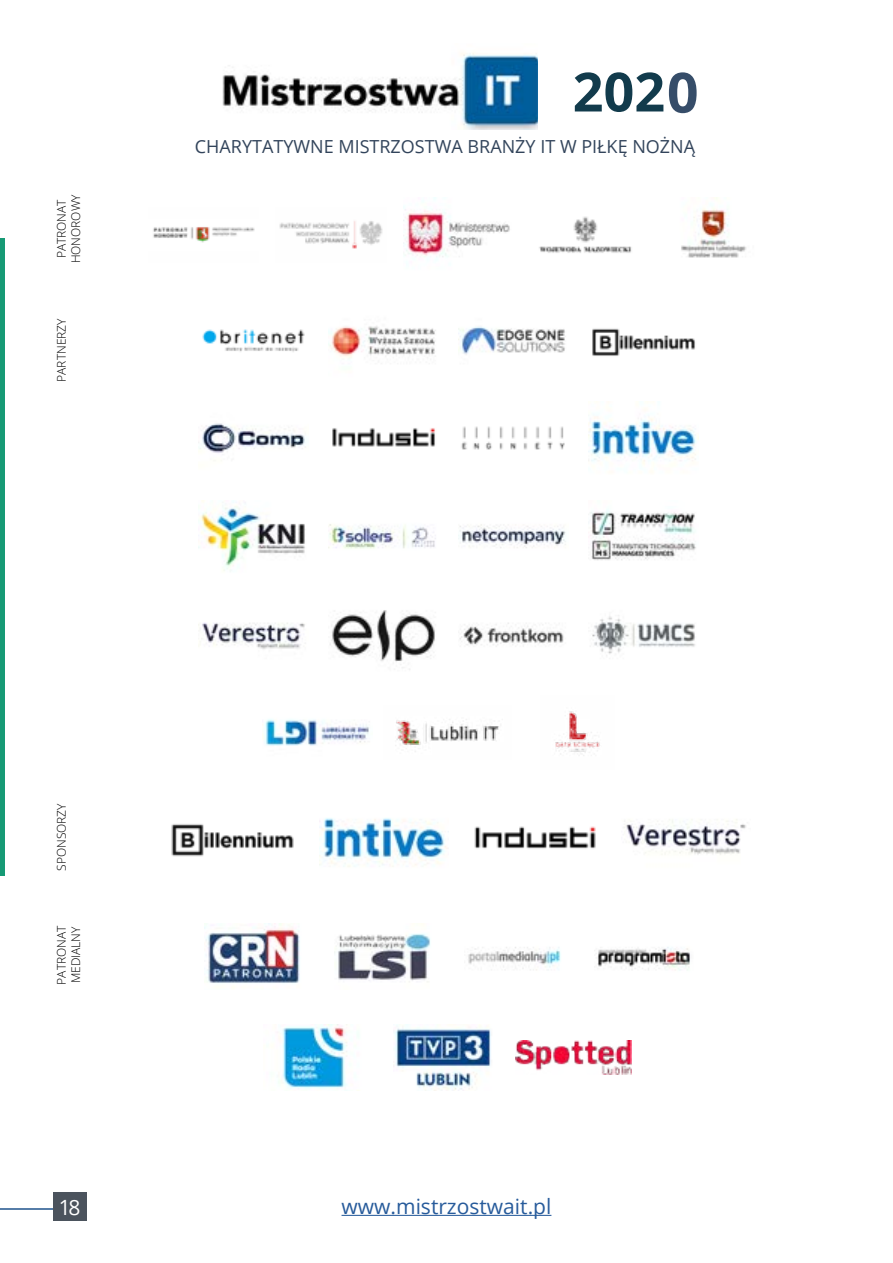
<style>
.page{position:relative;width:893px;height:1263px;background:#fff}
.page>*{position:absolute;margin:0;border:0;box-sizing:border-box;transform-origin:0 0}
.t1{font:700 55.5px "Open Sans";color:#364d69}
.t2{font:700 54px "Open Sans";color:#123b4c}
.t3{font:21px "Open Sans";color:#275b9b}
.t4{font:21px "Open Sans";color:#fff}
.t5{font:18px "Open Sans";color:#32445b}
.t6{font:300 12px/14.4px "Open Sans";color:#000;text-align:center}
</style>
<div class="page">
<hr style="left:0;top:1208px;width:54px;height:1px;background:#567da8">
<div style="left:54px;top:1192px;width:33px;height:29px;background:#4b535d"></div>
<hr style="left:0;top:238px;width:4px;height:637px;background:#169a75">
<hr style="left:342px;top:1215px;width:209px;height:1px;background:#275b9b">
<img style="left:222px;top:53px;width:316px;height:76px">
<img style="left:153px;top:227px;width:102px;height:16px">
<img style="left:202px;top:329px;width:103px;height:23px">
<img style="left:200px;top:423px;width:106px;height:38px">
<img style="left:199px;top:500px;width:106px;height:71px">
<img style="left:200px;top:622px;width:105px;height:27px">
<img style="left:262px;top:719px;width:107px;height:27px">
<img style="left:204px;top:924px;width:96px;height:64px">
<img style="left:171px;top:824px;width:123px;height:33px">
<img style="left:329px;top:326px;width:107px;height:32px">
<img style="left:332px;top:428px;width:103px;height:19px">
<img style="left:329px;top:524px;width:107px;height:25px">
<img style="left:330px;top:610px;width:105px;height:60px">
<img style="left:395px;top:719px;width:104px;height:33px">
<img style="left:334px;top:933px;width:96px;height:49px">
<img style="left:319px;top:818px;width:129px;height:49px">
<img style="left:278px;top:1025px;width:81px;height:66px">
<img style="left:459px;top:326px;width:106px;height:29px">
<img style="left:461px;top:426px;width:104px;height:24px">
<img style="left:459px;top:524px;width:107px;height:24px">
<img style="left:459px;top:623px;width:105px;height:24px">
<img style="left:555px;top:711px;width:45px;height:45px">
<img style="left:468px;top:947px;width:93px;height:23px">
<img style="left:474px;top:826px;width:122px;height:23px">
<img style="left:394px;top:1025px;width:97px;height:66px">
<img style="left:592px;top:328px;width:103px;height:28px">
<img style="left:588px;top:409px;width:111px;height:63px">
<img style="left:590px;top:509px;width:106px;height:52px">
<img style="left:592px;top:615px;width:103px;height:41px">
<img style="left:597px;top:947px;width:93px;height:24px">
<img style="left:516px;top:1040px;width:115px;height:35px">
<img style="left:623px;top:819px;width:123px;height:36px">
<img style="left:279px;top:221px;width:104px;height:28px">
<img style="left:539px;top:216px;width:93px;height:37px">
<img style="left:681px;top:197px;width:66px;height:61px">
<img style="left:403px;top:197px;width:107px;height:63px">
<p class="t6" style="left:54px;top:263px;width:70px;rotate:-90deg">PATRONAT<br>HONOROWY</p>
<p class="t6" style="left:54px;top:382px;width:65px;rotate:-90deg">PARTNERZY</p>
<h1 class="t1" style="left:667px;top:53px;width:33px">0</h1>
<h2 class="t2" style="left:573px;top:54px;width:125px">2021</h2>
<h3 class="t5" style="left:195px;top:134px;width:502px">CHARYTATYWNE MISTRZOSTWA BRANŻY IT W PIŁKĘ NOŻNĄ</h3>
<p class="t6" style="left:54px;top:871px;width:69px;rotate:-90deg">SPONSORZY</p>
<p class="t6" style="left:54px;top:984px;width:60px;text-align:left;rotate:-90deg">PATRONAT<br>MEDIALNY</p>
<h3 class="t4" style="left:60px;top:1193px;width:22px">18</h3>
<h3 class="t3" style="left:342px;top:1192px;width:211px">www.mistrzostwait.pl</h3>
</div>
